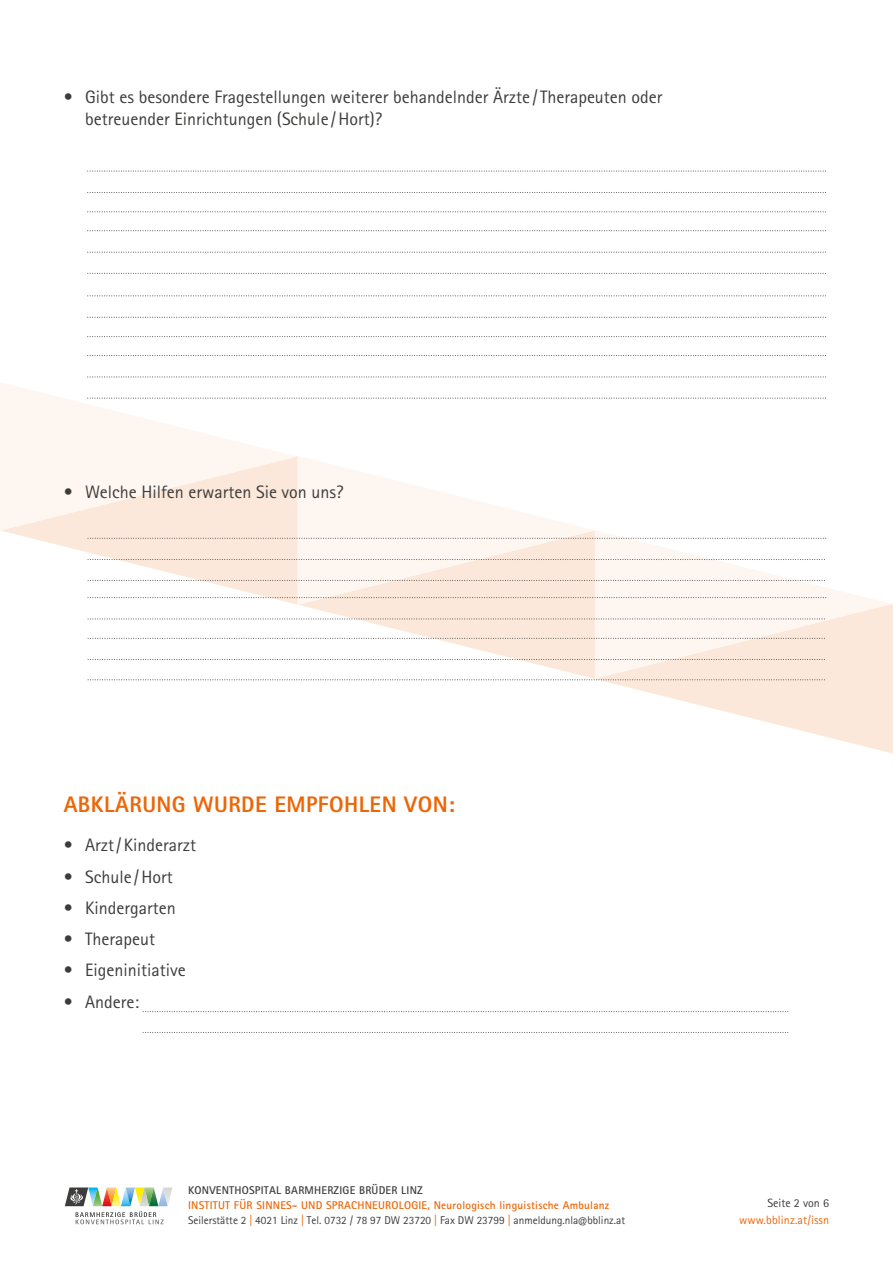
<style>
.page{position:relative;width:893px;height:1263px;background:#fff}
.page>*{position:absolute;margin:0;border:0;box-sizing:border-box;transform-origin:0 0}
.t1{font:800 22.5px "Rotis Sans Serif Pro";letter-spacing:.02em;color:#ec6608}
.t2{font:18px/21.6px "Rotis Sans Serif Pro";color:#3c3c3b}
.t3{font:12px "Rotis Sans Serif Pro";letter-spacing:.01em;color:#ec6608}
.t4{font:12px "Rotis Sans Serif Pro";color:#3c3c3b}
.t5{font:11.25px/14.9px "Rotis Sans Serif Pro";color:#3c3c3b}
.t6{font:700 11.25px "Rotis Sans Serif Pro";letter-spacing:.02em;color:#3c3c3b}
.s1{font-weight:700;color:#ec6608}
.s2{color:#ec6608}
</style>
<div class="page">
<svg style="left:65px;top:1187px;width:107px;height:37px"></svg>
<svg style="left:143px;top:1011px;width:646px;height:1px"></svg>
<svg style="left:88px;top:295px;width:738px;height:1px"></svg>
<svg style="left:88px;top:317px;width:738px;height:1px"></svg>
<svg style="left:88px;top:336px;width:738px;height:1px"></svg>
<svg style="left:88px;top:355px;width:738px;height:1px"></svg>
<svg style="left:88px;top:252px;width:738px;height:1px"></svg>
<svg style="left:88px;top:171px;width:738px;height:1px"></svg>
<svg style="left:88px;top:192px;width:738px;height:1px"></svg>
<svg style="left:88px;top:211px;width:738px;height:1px"></svg>
<svg style="left:88px;top:230px;width:738px;height:1px"></svg>
<svg style="left:88px;top:273px;width:738px;height:1px"></svg>
<svg style="left:0;top:377px;width:893px;height:376px"></svg>
<svg style="left:143px;top:1032px;width:646px;height:1px"></svg>
<p class="t2" style="left:85px;top:87px;width:579px;text-indent:-21px">• Gibt es besondere Fragestellungen weiterer behandelnder Ärzte / Therapeuten oder betreuender Einrichtungen (Schule / Hort)?</p>
<p class="t2" style="left:64px;top:481px;width:281px">• Welche Hilfen erwarten Sie von uns?</p>
<p class="t1" style="left:64px;top:790px;width:393px">ABKLÄRUNG WURDE EMPFOHLEN VON:</p>
<p class="t2" style="left:64px;top:835px;width:134px">• Arzt / Kinderarzt</p>
<p class="t2" style="left:64px;top:866px;width:111px">• Schule / Hort</p>
<p class="t2" style="left:64px;top:897px;width:113px">• Kindergarten</p>
<p class="t2" style="left:64px;top:928px;width:93px">• Therapeut</p>
<p class="t2" style="left:64px;top:960px;width:123px">• Eigeninitiative</p>
<p class="t2" style="left:64px;top:991px;width:77px">• Andere:</p>
<p class="t6" style="left:188px;top:1183px;width:236px">KONVENTHOSPITAL BARMHERZIGE BRÜDER LINZ</p>
<p class="t5" style="left:188px;top:1198px;width:439px"><span class="s1">INSTITUT FÜR SINNES- UND SPRACHNEUROLOGIE, Neurologisch linguistische Ambulanz<br></span>Seilerstätte 2 <span class="s2">|</span> 4021 Linz <span class="s2">|</span> Tel. 0732 / 78 97 DW 23720 <span class="s2">|</span> Fax DW 23799 <span class="s2">|</span> anmeldung.nla@bblinz.at</p>
<p class="t4" style="left:767px;top:1196px;width:63px">Seite 2 von 6</p>
<p class="t3" style="left:739px;top:1213px;width:92px">www.bblinz.at/issn</p>
</div>
